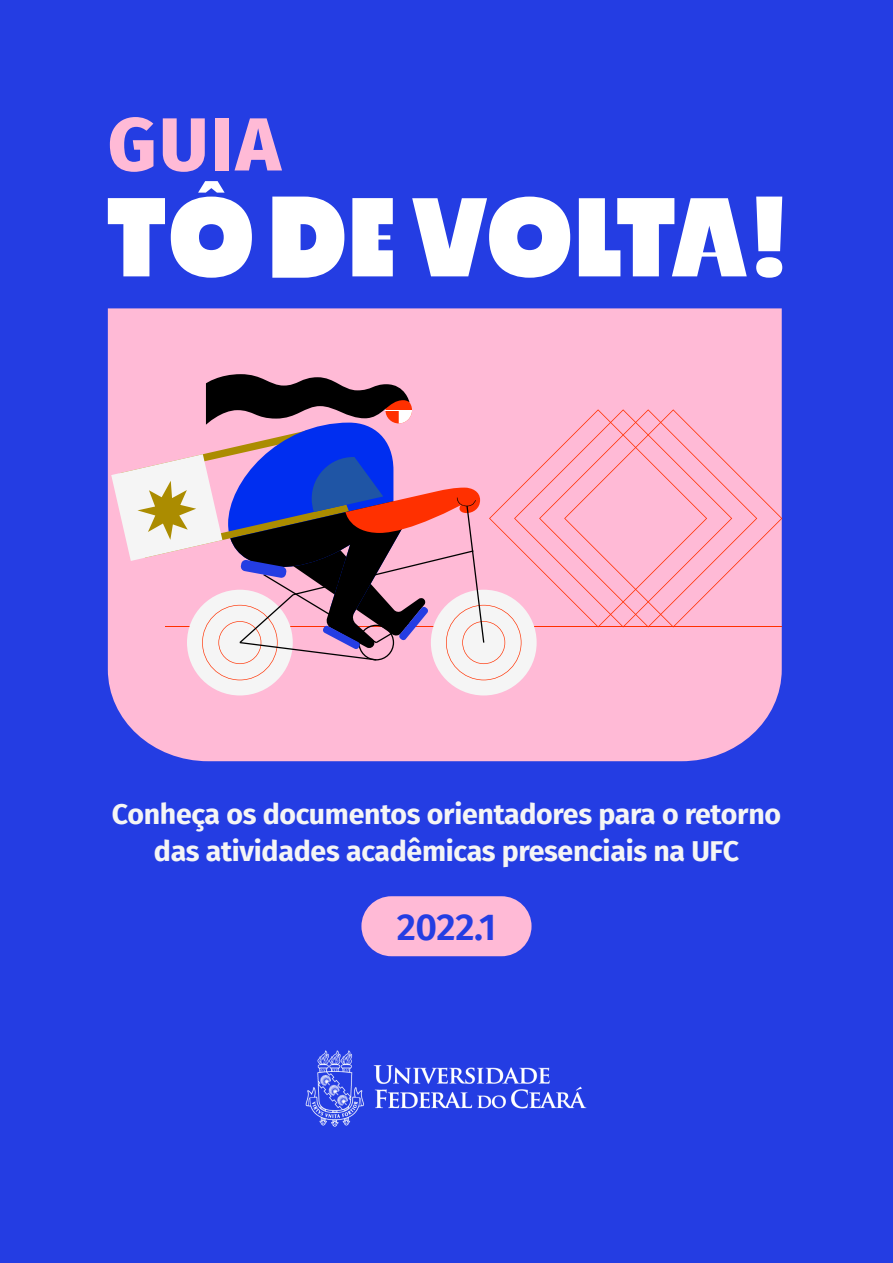
<style>
.page{position:relative;width:893px;height:1263px;background:#243de3}
.page>*{position:absolute;margin:0;border:0;box-sizing:border-box;transform-origin:0 0}
.t1{font:800 75px "Fira Sans";color:#ffbad6}
.t2{font:600 37.5px "Fira Sans";color:#243de3}
.t3{font:700 28.5px/36.6px "Fira Sans";letter-spacing:-.01em;color:#f5f5f5;text-align:center}
</style>
<div class="page">
<svg style="left:579px;top:198px;width:168px;height:78px"></svg>
<svg style="left:108px;top:198px;width:57px;height:78px"></svg>
<svg style="left:171px;top:181px;width:81px;height:97px"></svg>
<svg style="left:352px;top:198px;width:41px;height:78px"></svg>
<svg style="left:272px;top:197px;width:72px;height:81px"></svg>
<svg style="left:756px;top:197px;width:26px;height:54px"></svg>
<div style="left:756px;top:257px;width:26px;height:21px;background:#fff;border-radius:50%"></div>
<svg style="left:412px;top:197px;width:158px;height:81px"></svg>
<img style="left:296px;top:1042px;width:300px;height:90px">
<div style="left:108px;top:308px;width:674px;height:453px;background:#ffbad6"></div>
<div style="left:521px;top:409px;width:18px;height:218px;background:#ffbad6"></div>
<svg style="left:539px;top:409px;width:25px;height:218px;background:#ffb5ce"></svg>
<svg style="left:564px;top:409px;width:218px;height:218px;background:#feb4ce"></svg>
<div style="left:431px;top:590px;width:106px;height:105px;background:#f5f5f5;border-radius:50%"></div>
<div style="left:187px;top:590px;width:106px;height:105px;background:#f5f5f5;border-radius:50%"></div>
<svg style="left:111px;top:374px;width:410px;height:306px"></svg>
<div style="left:361px;top:896px;width:170px;height:60px;background:#ffbad6;border-radius:30px"></div>
<p class="t1" style="left:108px;top:79px;width:174px">GUIA</p>
<p class="t3" style="left:112px;top:794px;width:671px">Conheça os documentos orientadores para o retorno das atividades acadêmicas presenciais na UFC</p>
<p class="t2" style="left:397px;top:896px;width:101px">2022.1</p>
</div>
